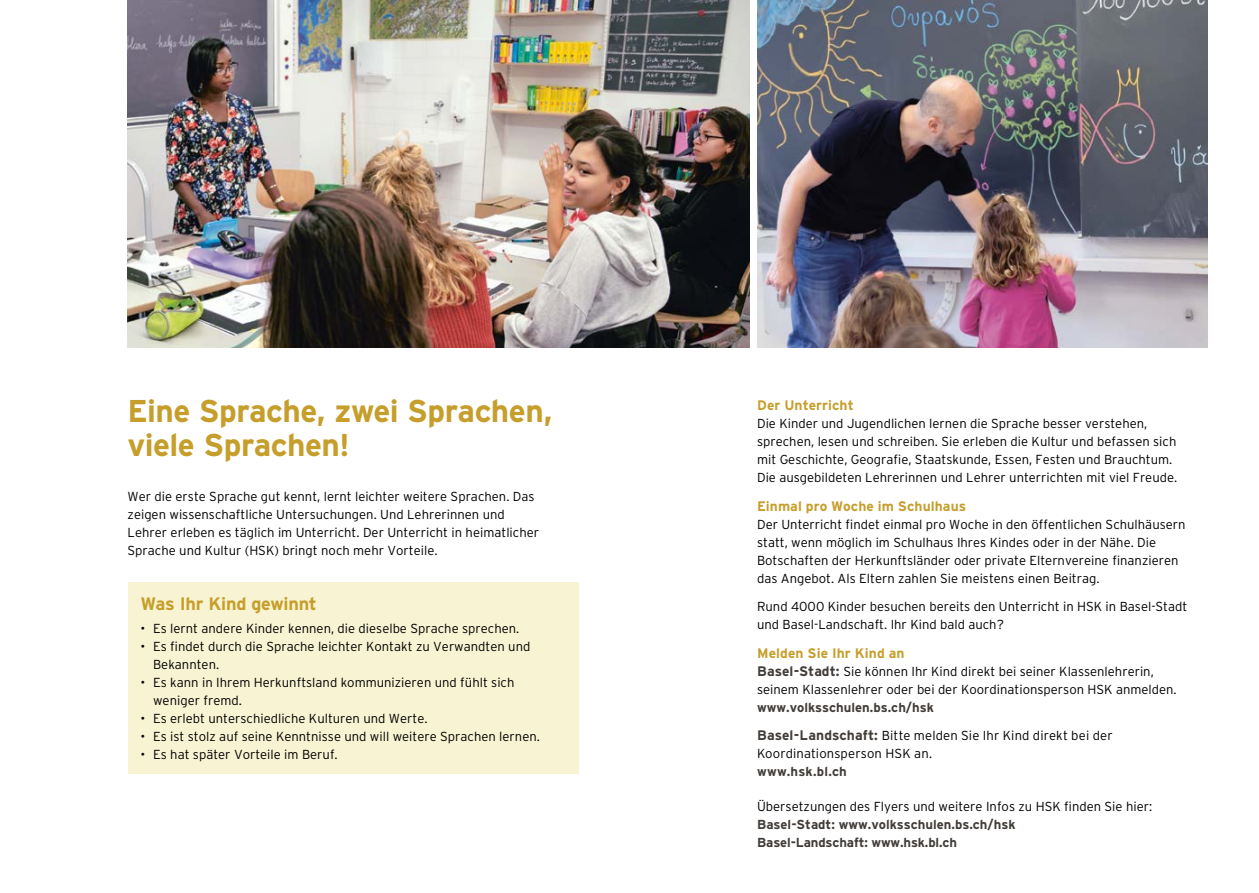
<style>
.page{position:relative;width:1259px;height:893px;background:#fff}
.page>*{position:absolute;margin:0;border:0;box-sizing:border-box;transform-origin:0 0}
.t1{font:700 31.5px/34.5px "Interstate";letter-spacing:-.015em;color:#c69e2b}
.t2{font:700 18px "Interstate";letter-spacing:-.015em;color:#c69e2b}
.t3{font:700 13.8px "Interstate";letter-spacing:.005em;color:#c69e2b}
.t4{font:300 13.05px/18px "Interstate";color:#000}
.t5{font:700 13.05px/18px "Interstate";color:#413c38}
.s1{font-weight:700;font-size:13.8px;color:#413c38}
.s2{font-weight:700;color:#413c38}
</style>
<div class="page">
<img style="left:128px;top:0;width:621px;height:348px">
<div style="left:128px;top:583px;width:450px;height:191px;background:#f8f3d3"></div>
<img style="left:757px;top:0;width:451px;height:348px">
<h1 class="t1" style="left:128px;top:393px;width:426px">Eine Sprache, zwei Sprachen, viele Sprachen!</h1>
<p class="t4" style="left:128px;top:487px;width:413px">Wer die erste Sprache gut kennt, lernt leichter weitere Sprachen. Das zeigen wissenschaftliche Untersuchungen. Und Lehrerinnen und Lehrer erleben es täglich im Unterricht. Der Unterricht in heimatlicher Sprache und Kultur (HSK) bringt noch mehr Vorteile.</p>
<h2 class="t2" style="left:140px;top:594px;width:178px">Was Ihr Kind gewinnt</h2>
<p class="t4" style="left:140px;top:619px;width:380px">• Es lernt andere Kinder kennen, die dieselbe Sprache sprechen.</p>
<p class="t4" style="left:153px;top:637px;width:379px;text-indent:-13px">• Es findet durch die Sprache leichter Kontakt zu Verwandten und<br>Bekannten.</p>
<p class="t4" style="left:153px;top:673px;width:363px;text-indent:-13px">• Es kann in Ihrem Herkunftsland kommunizieren und fühlt sich weniger fremd.</p>
<p class="t4" style="left:140px;top:709px;width:289px">• Es erlebt unterschiedliche Kulturen und Werte.</p>
<p class="t4" style="left:140px;top:727px;width:401px">• Es ist stolz auf seine Kenntnisse und will weitere Sprachen lernen.</p>
<p class="t4" style="left:140px;top:745px;width:199px">• Es hat später Vorteile im Beruf.</p>
<p class="t3" style="left:757px;top:397px;width:98px">Der Unterricht</p>
<p class="t4" style="left:757px;top:414px;width:422px">Die Kinder und Jugendlichen lernen die Sprache besser verstehen, sprechen, lesen und schreiben. Sie erleben die Kultur und befassen sich mit Geschichte, Geografie, Staatskunde, Essen, Festen und Brauchtum.<br>Die ausgebildeten Lehrerinnen und Lehrer unterrichten mit viel Freude.</p>
<p class="t3" style="left:757px;top:498px;width:211px">Einmal pro Woche im Schulhaus</p>
<p class="t4" style="left:757px;top:515px;width:430px">Der Unterricht findet einmal pro Woche in den öffentlichen Schulhäusern statt, wenn möglich im Schulhaus Ihres Kindes oder in der Nähe. Die Botschaften der Herkunftsländer oder private Elternvereine finanzieren das Angebot. Als Eltern zahlen Sie meistens einen Beitrag.</p>
<p class="t4" style="left:757px;top:597px;width:432px">Rund 4000 Kinder besuchen bereits den Unterricht in HSK in Basel-Stadt und Basel-Landschaft. Ihr Kind bald auch?</p>
<p class="t3" style="left:757px;top:645px;width:149px">Melden Sie Ihr Kind an</p>
<p class="t4" style="left:757px;top:662px;width:421px"><span class="s1">Basel-Stadt:</span> Sie können Ihr Kind direkt bei seiner Klassenlehrerin, seinem Klassenlehrer oder bei der Koordinationsperson HSK anmelden.</p>
<p class="t4" style="left:757px;top:693px;width:357px;line-height:28.5px"><span class="s2">www.volksschulen.bs.ch/hsk<br></span><span class="s1">Basel-Landschaft:</span> Bitte melden Sie Ihr Kind direkt bei der</p>
<p class="t4" style="left:757px;top:744px;width:177px">Koordinationsperson HSK an.</p>
<p class="t5" style="left:757px;top:762px;width:91px">www.hsk.bl.ch</p>
<p class="t4" style="left:757px;top:797px;width:396px">Übersetzungen des Flyers und weitere Infos zu HSK finden Sie hier:</p>
<p class="t5" style="left:757px;top:815px;width:260px">Basel-Stadt: www.volksschulen.bs.ch/hsk<br>Basel-Landschaft: www.hsk.bl.ch</p>
</div>
